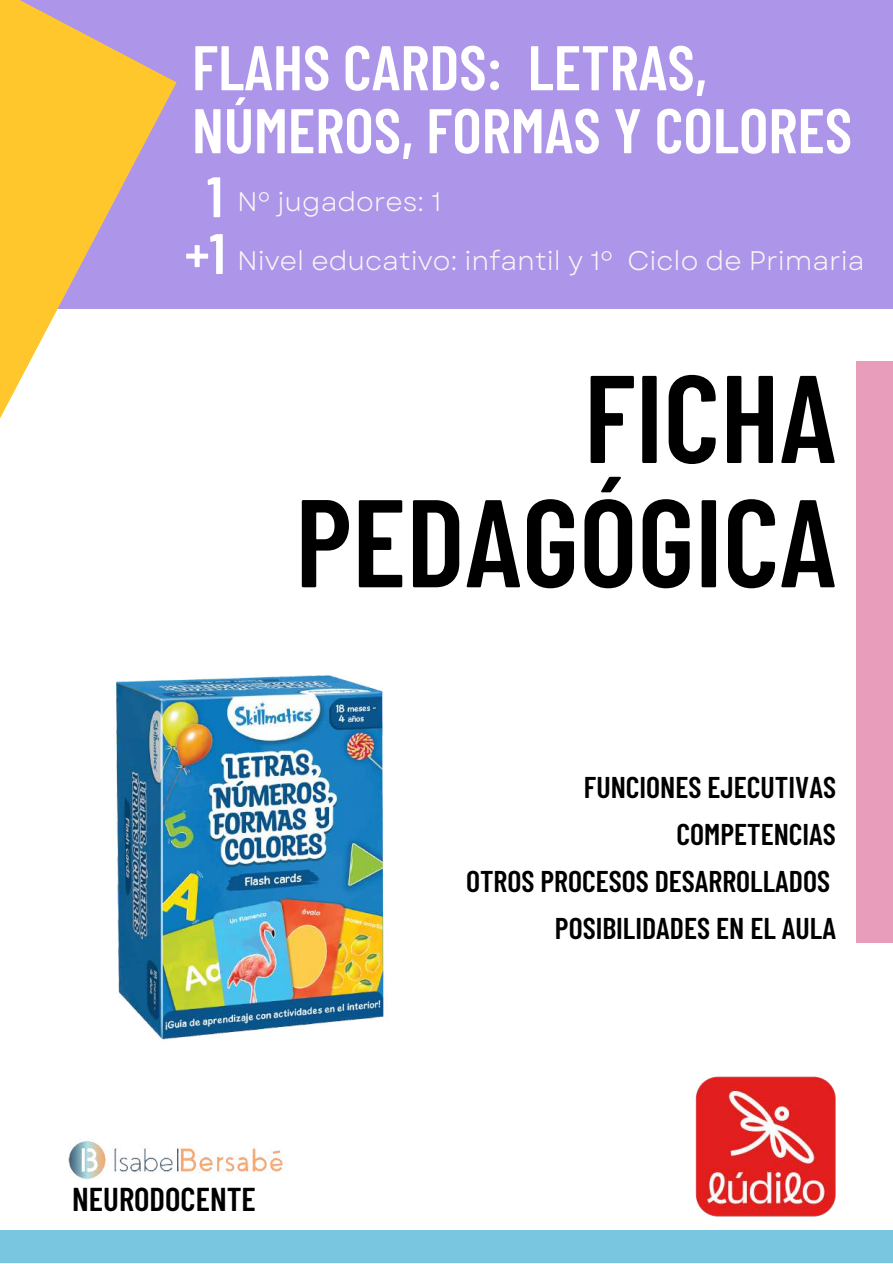
<style>
.page{position:relative;width:893px;height:1264px;background:#fff}
.page>*{position:absolute;margin:0;border:0;box-sizing:border-box;transform-origin:0 0}
.t1{font:600 124.35px/124.2px "Barlow Condensed";color:#000;text-align:right}
.t2{font:600 63px/63px "Barlow Condensed";color:#fff}
.t3{font:600 57px "Barlow Condensed";color:#fff}
.t4{font:600 33px "Barlow Condensed";color:#000}
.t5{font:600 30px/47.2px "Barlow Condensed";color:#000;text-align:right}
.t6{font:26.85px "Garet";color:#f9f5f4}
.s1{font-family:"Barlow Condensed";font-weight:600;font-size:57px;color:#fff}
</style>
<div class="page">
<div style="left:0;top:0;width:892px;height:308px;background:#ad96e9"></div>
<svg style="left:0;top:0;width:177px;height:418px;fill:#ffc72c"></svg>
<div style="left:856px;top:361px;width:36px;height:581px;background:#e89dba"></div>
<div style="left:0;top:1230px;width:892px;height:32px;background:#78c6e0"></div>
<img style="left:695px;top:1076px;width:141px;height:140px">
<img style="left:68px;top:1139px;width:215px;height:40px">
<img style="left:116px;top:675px;width:268px;height:365px">
<h2 class="t2" style="left:192px;top:34px;width:661px">FLAHS CARDS: LETRAS,<br>NÚMEROS, FORMAS Y COLORES</h2>
<p class="t6" style="left:237px;top:182px;width:206px">Nº jugadores: 1</p>
<h3 class="t3" style="left:207px;top:160px;width:17px">1</h3>
<p class="t6" style="left:185px;top:241px;width:681px"><span class="s1">+1</span> Nivel educativo: infantil y 1º Ciclo de Primaria</p>
<h1 class="t1" style="left:295px;top:351px;width:542px">FICHA<br>PEDAGÓGICA</h1>
<p class="t4" style="left:72px;top:1177px;width:185px">NEURODOCENTE</p>
<p class="t5" style="left:466px;top:762px;width:371px">FUNCIONES EJECUTIVAS<br>COMPETENCIAS<br>OTROS PROCESOS DESARROLLADOS<br>POSIBILIDADES EN EL AULA</p>
</div>
